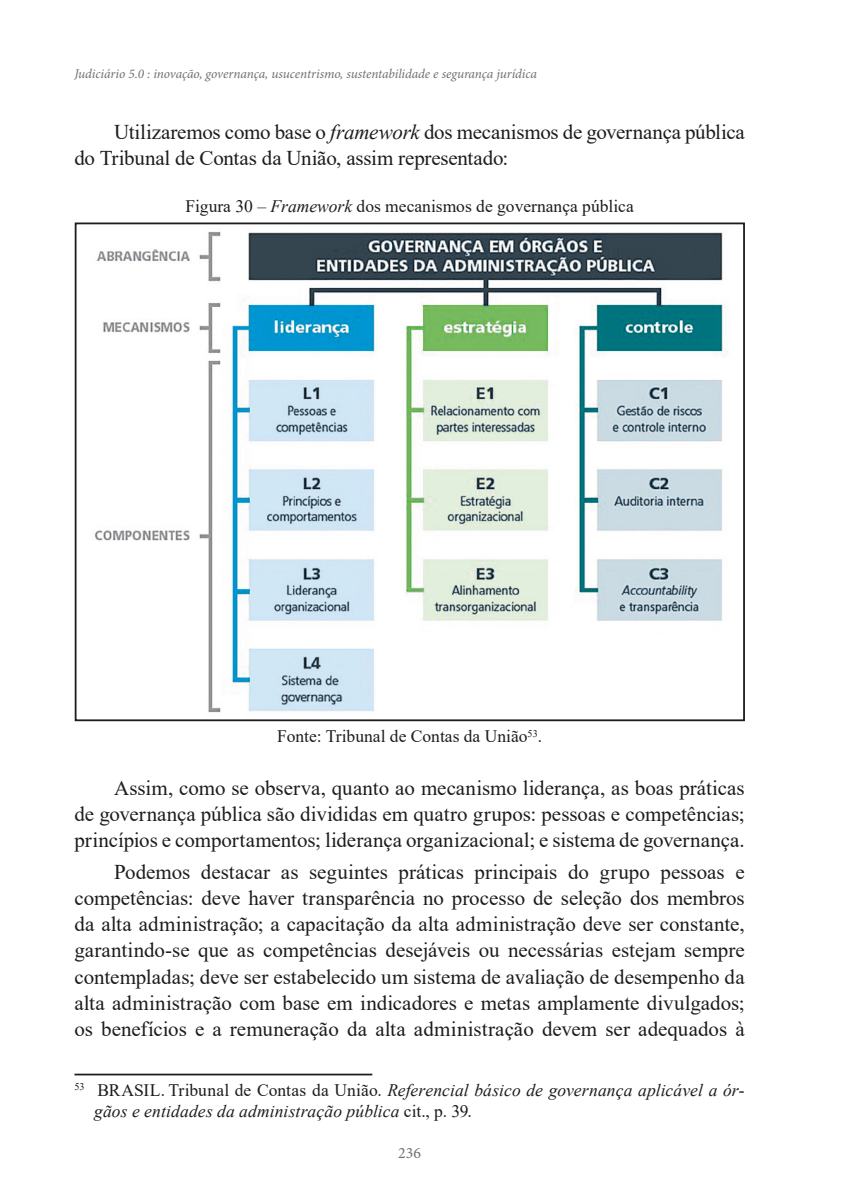
<style>
.page{position:relative;width:844px;height:1191px;background:#fff}
.page>*{position:absolute;margin:0;border:0;box-sizing:border-box;transform-origin:0 0}
.t1{font:21px/26.2px "Times New Roman";letter-spacing:-.005em;color:#1d1d1b;text-align:justify}
.t2{font:italic 17.5px/21px "Times New Roman";letter-spacing:.01em;color:#1d1d1b}
.t3{font:17.5px "Times New Roman";color:#1d1d1b}
.t4{font:15.75px "Minion Pro";color:#70706f}
.t5{font:italic 13.3px "Minion Pro";letter-spacing:-.005em;color:#70706f}
.s1{font-style:italic}
.s2{font-style:normal}
</style>
<div class="page">
<hr style="left:74px;top:1073px;width:298px;height:2px;background:#1d1d1b">
<img style="left:94px;top:231px;width:634px;height:482px">
<div style="left:75px;top:222px;width:669px;height:499px;border:2px solid #1d1d1b"></div>
<p class="t5" style="left:74px;top:65px;width:464px">Judiciário 5.0 : inovação, governança, usucentrismo, sustentabilidade e segurança jurídica</p>
<p class="t1" style="left:74px;top:118px;width:671px;text-indent:40px">Utilizaremos como base o <span class="s1">framework</span> dos mecanismos de governança pública do Tribunal de Contas da União, assim representado:</p>
<p class="t3" style="left:185px;top:194px;width:450px">Figura 30 – <span class="s1">Framework</span> dos mecanismos de governança pública</p>
<p class="t3" style="left:277px;top:724px;width:266px">Fonte: Tribunal de Contas da União<sup>53</sup>.</p>
<p class="t1" style="left:74px;top:774px;width:671px;text-indent:40px">Assim, como se observa, quanto ao mecanismo liderança, as boas práticas de governança pública são divididas em quatro grupos: pessoas e competências; princípios e comportamentos; liderança organizacional; e sistema de governança.</p>
<p class="t1" style="left:74px;top:857px;width:671px;text-indent:40px">Podemos destacar as seguintes práticas principais do grupo pessoas e competências: deve haver transparência no processo de seleção dos membros da alta administração; a capacitação da alta administração deve ser constante, garantindo-se que as competências desejáveis ou necessárias estejam sempre contempladas; deve ser estabelecido um sistema de avaliação de desempenho da alta administração com base em indicadores e metas amplamente divulgados; os benefícios e a remuneração da alta administração devem ser adequados à</p>
<p class="t2" style="left:94px;top:1078px;width:651px;text-indent:-20px"><sup>53</sup> <span class="s2">BRASIL. Tribunal de Contas da União.</span> Referencial básico de governança aplicável a ór&shy;gãos e entidades da administração pública <span class="s2">cit., p. 39.</span></p>
<p class="t4" style="left:398px;top:1142px;width:24px">236</p>
</div>
